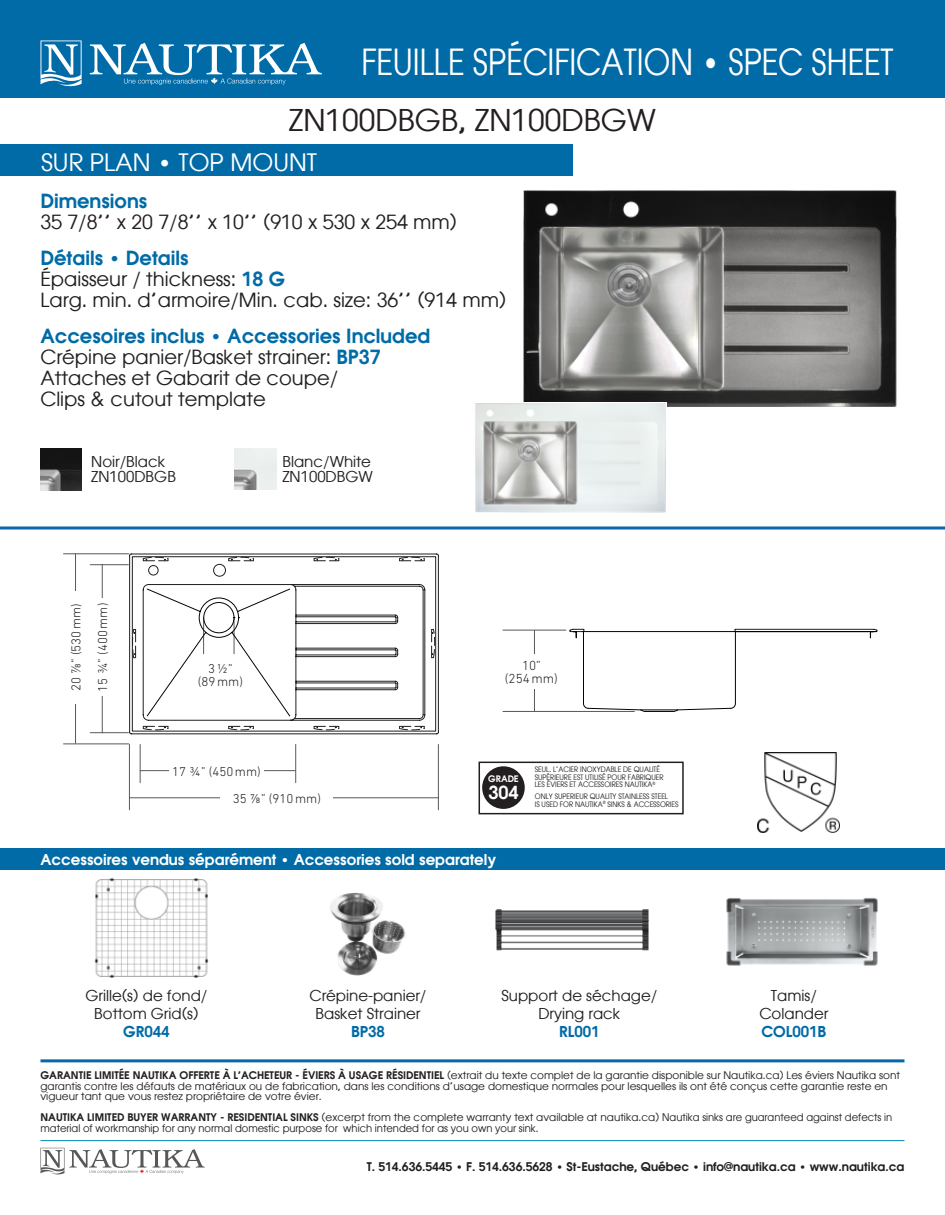
<style>
.page{position:relative;width:945px;height:1215px;background:#fff}
.page>*{position:absolute;margin:0;border:0;box-sizing:border-box;transform-origin:0 0}
.t1{font:36px "Atlanta";color:#fff;scale:.85 1}
.t2{font:30px "Atlanta";color:#231f20}
.t3{font:24px "Atlanta";color:#fff}
.t4{font:19.5px/21px "Atlanta";color:#231f20}
.t5{font:600 19.5px "Atlanta";color:#006ba7}
.t6{font:600 18px "Atlanta";color:#fff}
.t7{font:15px/18px "Atlanta";color:#231f20;text-align:center}
.t8{font:600 15px "Atlanta";color:#fff}
.t9{font:600 15px "Atlanta";color:#006ba7}
.t10{font:300 13.35px/13.4px "DIN Next LT Pro";color:#231f20;text-align:center}
.t11{font:300 13.05px/13px "DIN Next LT Pro";color:#231f20;text-align:center}
.t12{font:600 12px "Atlanta";color:#231f20}
.t13{font:10.5px/10.5px "Atlanta";color:#231f20}
.t14{font:600 9px "Atlanta";color:#fff}
.t15{font:7.5px/7.5px "Atlanta";color:#231f20;scale:.9 1}
.s1{font-weight:600;color:#006ba7}
.s2{font-weight:600}
</style>
<div class="page">
<div style="left:0;top:848px;width:945px;height:22px;background:#006ba7"></div>
<div style="left:0;top:145px;width:573px;height:31px;background:#006ba7"></div>
<div style="left:0;top:0;width:945px;height:97px;background:#006ba7"></div>
<svg style="left:90px;top:43px;width:232px;height:42px"></svg>
<svg style="left:40px;top:41px;width:42px;height:45px"></svg>
<img style="left:523px;top:190px;width:374px;height:217px">
<img style="left:330px;top:892px;width:76px;height:84px">
<img style="left:726px;top:898px;width:152px;height:68px">
<hr style="left:40px;top:1059px;width:864px;height:3px;background:#006ba7">
<div style="left:479px;top:762px;width:205px;height:52px;border:2px solid #231f20"></div>
<div style="left:482px;top:766px;width:43px;height:43px;background:#231f20;border-radius:50%"></div>
<hr style="left:40px;top:1140px;width:864px;height:1px;background:#0086b9">
<svg style="left:40px;top:1148px;width:165px;height:26px"></svg>
<img style="left:94px;top:878px;width:115px;height:100px">
<svg style="left:0;top:526px;width:945px;height:4px;background:#4b8cc1"></svg>
<img style="left:495px;top:909px;width:154px;height:42px">
<img style="left:40px;top:449px;width:42px;height:41px">
<img style="left:235px;top:449px;width:41px;height:41px">
<img style="left:475px;top:403px;width:191px;height:110px">
<hr style="left:534px;top:630px;width:1px;height:81px;background:#57585a">
<hr style="left:503px;top:630px;width:63px;height:1px;background:#57585a">
<hr style="left:503px;top:711px;width:131px;height:1px;background:#57585a">
<div style="left:504px;top:654px;width:55px;height:35px;background:#fff"></div>
<hr style="left:583px;top:632px;width:1px;height:72px;background:#040503">
<hr style="left:735px;top:632px;width:1px;height:72px;background:#040503">
<svg style="left:570px;top:629px;width:307px;height:9px"></svg>
<svg style="left:583px;top:703px;width:153px;height:9px"></svg>
<hr style="left:75px;top:554px;width:1px;height:189px;background:#57585a">
<hr style="left:129px;top:798px;width:309px;height:1px;background:#57585a">
<hr style="left:140px;top:770px;width:155px;height:1px;background:#57585a">
<hr style="left:102px;top:564px;width:1px;height:169px;background:#57585a">
<hr style="left:63px;top:554px;width:66px;height:1px;background:#57585a">
<hr style="left:129px;top:744px;width:1px;height:66px;background:#57585a">
<hr style="left:438px;top:744px;width:1px;height:66px;background:#57585a">
<hr style="left:63px;top:744px;width:66px;height:1px;background:#57585a">
<hr style="left:140px;top:744px;width:1px;height:39px;background:#57585a">
<hr style="left:295px;top:744px;width:1px;height:39px;background:#57585a">
<hr style="left:90px;top:564px;width:38px;height:1px;background:#57585a">
<hr style="left:90px;top:732px;width:38px;height:1px;background:#57585a">
<div style="left:220px;top:788px;width:113px;height:20px;background:#fff"></div>
<div style="left:66px;top:591px;width:19px;height:113px;background:#fff"></div>
<div style="left:169px;top:761px;width:95px;height:20px;background:#fff"></div>
<div style="left:92px;top:599px;width:20px;height:97px;background:#fff"></div>
<svg style="left:129px;top:554px;width:310px;height:180px"></svg>
<svg style="left:146px;top:588px;width:144px;height:129px"></svg>
<svg style="left:143px;top:557px;width:26px;height:4px"></svg>
<svg style="left:228px;top:557px;width:26px;height:4px"></svg>
<svg style="left:314px;top:557px;width:26px;height:4px"></svg>
<svg style="left:399px;top:557px;width:26px;height:4px"></svg>
<svg style="left:132px;top:629px;width:4px;height:29px"></svg>
<svg style="left:143px;top:726px;width:26px;height:4px"></svg>
<svg style="left:228px;top:726px;width:26px;height:4px"></svg>
<svg style="left:314px;top:726px;width:26px;height:4px"></svg>
<svg style="left:399px;top:726px;width:26px;height:4px"></svg>
<svg style="left:431px;top:629px;width:4px;height:29px"></svg>
<img style="left:758px;top:752px;width:82px;height:80px">
<h1 class="t1" style="left:362px;top:36px;width:627px">FEUILLE SPÉCIFICATION • SPEC SHEET</h1>
<h2 class="t2" style="left:289px;top:98px;width:368px">ZN100DBGB, ZN100DBGW</h2>
<h3 class="t3" style="left:41px;top:145px;width:278px">SUR PLAN • TOP MOUNT</h3>
<h3 class="t5" style="left:40px;top:187px;width:108px">Dimensions</h3>
<h3 class="t4" style="left:40px;top:211px;width:418px">35 7/8’’ x 20 7/8’’ x 10’’ (910 x 530 x 254 mm)</h3>
<h3 class="t4" style="left:40px;top:247px;width:467px"><span class="s1">Détails • Details<br></span>Épaisseur / thickness: <span class="s1">18 G<br></span>Larg. min. d’armoire/Min. cab. size: 36’’ (914 mm)</h3>
<h3 class="t4" style="left:40px;top:325px;width:391px"><span class="s1">Accesoires inclus • Accessories Included </span>Crépine panier/Basket strainer: <span class="s1">BP37<br></span>Attaches et Gabarit de coupe/<br>Clips &amp; cutout template</h3>
<h3 class="t7" style="left:91px;top:453px;width:86px;line-height:15px;text-align:left">Noir/Black<br>ZN100DBGB</h3>
<h3 class="t7" style="left:282px;top:453px;width:92px;line-height:15px;text-align:left">Blanc/White<br>ZN100DBGW</h3>
<p class="t11" style="left:69px;top:691px;width:90px;rotate:-90deg">20 ⅞” (530mm)</p>
<p class="t11" style="left:96px;top:692px;width:90px;rotate:-90deg">15 ¾” (400mm)</p>
<p class="t11" style="left:198px;top:662px;width:47px">3½” (89mm)</p>
<p class="t11" style="left:172px;top:765px;width:90px">17 ¾” (450mm)</p>
<p class="t11" style="left:233px;top:792px;width:90px">35 ⅞” (910mm)</p>
<p class="t10" style="left:505px;top:659px;width:55px">10” (254mm)</p>
<p class="t14" style="left:488px;top:772px;width:32px">GRADE</p>
<h3 class="t6" style="left:488px;top:779px;width:32px">304</h3>
<p class="t15" style="left:535px;top:766px;width:145px">SEUL. L’ACIER INOXYDABLE DE QUALITÉ<br>SUPÉRIEURE EST UTILISÉ POUR FABRIQUER<br>LES ÉVIERS ET ACCESSOIRES NAUTIKA<sup>®</sup></p>
<p class="t15" style="left:535px;top:793px;width:161px">ONLY SUPERIEUR QUALITY STAINLESS STEEL<br>IS USED FOR NAUTIKA<sup>®</sup> SINKS &amp; ACCESSORIES</p>
<h3 class="t8" style="left:40px;top:849px;width:457px">Accessoires vendus séparément • Accessories sold separately</h3>
<h3 class="t7" style="left:85px;top:986px;width:124px">Grille(s) de fond/<br>Bottom Grid(s)</h3>
<h3 class="t9" style="left:123px;top:1021px;width:48px">GR044</h3>
<h3 class="t7" style="left:309px;top:986px;width:119px">Crépine-panier/<br>Basket Strainer</h3>
<h3 class="t9" style="left:351px;top:1021px;width:35px">BP38</h3>
<h3 class="t7" style="left:501px;top:986px;width:157px">Support de séchage/<br>Drying rack</h3>
<h3 class="t9" style="left:559px;top:1021px;width:42px">RL001</h3>
<h3 class="t7" style="left:759px;top:986px;width:70px">Tamis/<br>Colander</h3>
<h3 class="t9" style="left:762px;top:1021px;width:66px">COL001B</h3>
<p class="t13" style="left:40px;top:1070px;width:861px"><span class="s2">GARANTIE LIMITÉE NAUTIKA OFFERTE À L’ACHETEUR - ÉVIERS À USAGE RÉSIDENTIEL</span> (extrait du texte complet de la garantie disponible sur Nautika.ca) Les éviers Nautika sont garantis contre les défauts de matériaux ou de fabrication, dans les conditions d’usage domestique normales pour lesquelles ils ont été conçus cette garantie reste en vigueur tant que vous restez propriétaire de votre évier.</p>
<p class="t13" style="left:40px;top:1112px;width:853px"><span class="s2">NAUTIKA LIMITED BUYER WARRANTY - RESIDENTIAL SINKS</span> (excerpt from the complete warranty text available at nautika.ca) Nautika sinks are guaranteed against defects in material of workmanship for any normal domestic purpose for which intended for as you own your sink.</p>
<p class="t12" style="left:367px;top:1159px;width:539px">T. 514.636.5445 • F. 514.636.5628 • St-Eustache, Québec • info@nautika.ca • www.nautika.ca</p>
</div>
